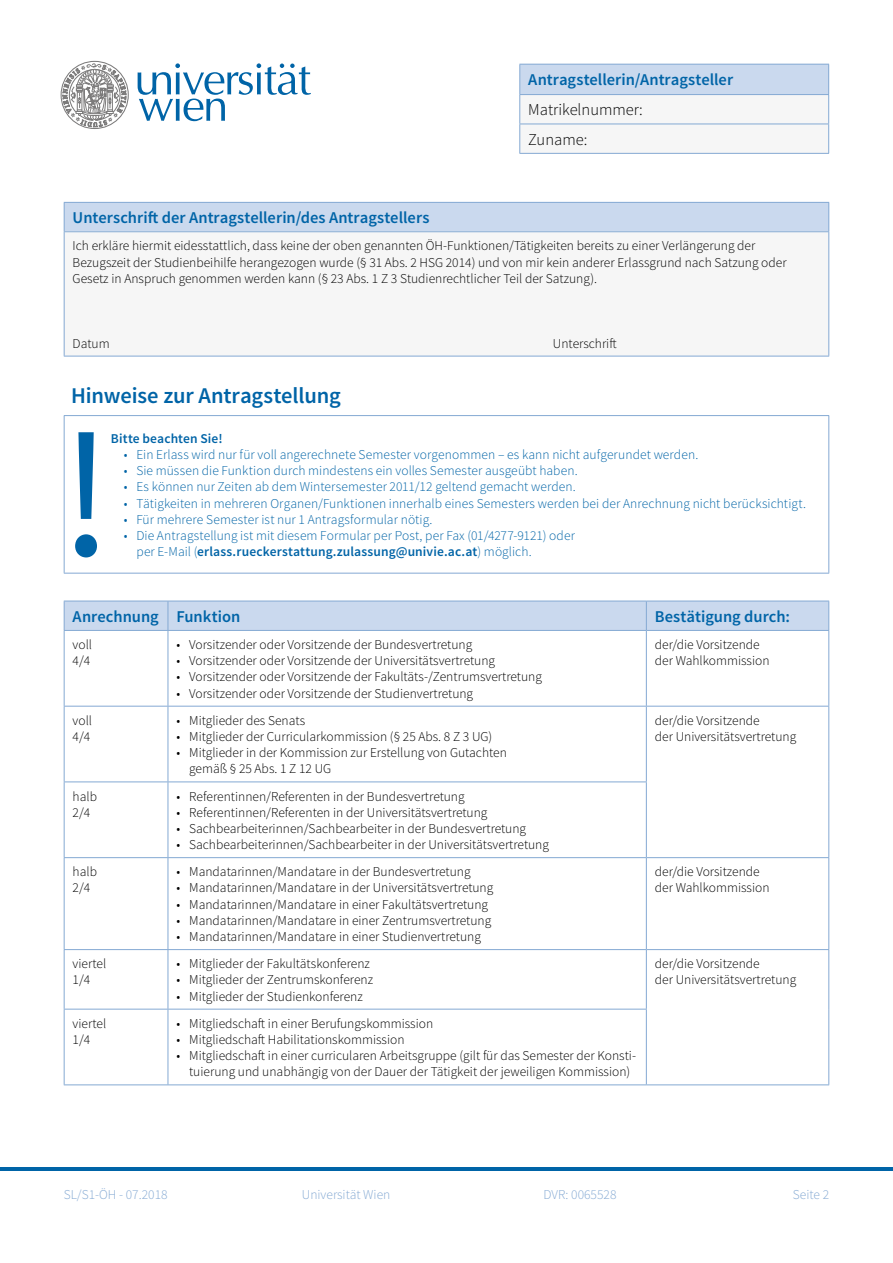
<style>
.page{position:relative;width:893px;height:1263px;background:#fff}
.page>*{position:absolute;margin:0;border:0;box-sizing:border-box;transform-origin:0 0}
.t1{font:183.6px "Source Sans Pro";color:#0064a7}
.t2{font:600 22.5px "Source Sans Pro";letter-spacing:-.005em;color:#0064a7}
.t3{font:600 16.5px "Source Sans Pro";color:#0064a7}
.t4{font:300 16.5px "Source Sans Pro";color:#000}
.t5{font:300 13.5px/16.2px "Source Sans Pro";color:#000}
.t6{font:300 13.5px/16.2px "Source Sans Pro";letter-spacing:.005em;color:#0064a7}
.t7{font:300 13.5px "Source Sans Pro";color:#84a9d3}
.t8{font:600 13.5px "Source Sans Pro";letter-spacing:.005em;color:#0064a7}
.s1{font-weight:600}
</style>
<div class="page">
<svg style="left:138px;top:63px;width:173px;height:58px"></svg>
<svg style="left:60px;top:60px;width:69px;height:69px"></svg>
<hr style="left:0;top:1167px;width:893px;height:4px;background:#0064a7">
<hr style="left:519px;top:64px;width:310px;height:1px;background:#84a9d3">
<svg style="left:519px;top:65px;width:310px;height:88px"></svg>
<hr style="left:519px;top:153px;width:310px;height:1px;background:#84a9d3">
<div style="left:64px;top:202px;width:765px;height:30px;background:#cad9ee"></div>
<div style="left:64px;top:232px;width:765px;height:124px;background:#f6f6f6"></div>
<hr style="left:64px;top:202px;width:765px;height:1px;background:#84a9d3">
<svg style="left:64px;top:203px;width:1px;height:28px"></svg>
<svg style="left:828px;top:203px;width:1px;height:28px"></svg>
<hr style="left:64px;top:231px;width:765px;height:1px;background:#84a9d3">
<hr style="left:64px;top:232px;width:1px;height:124px;background:#84a9d3">
<hr style="left:828px;top:232px;width:1px;height:124px;background:#84a9d3">
<hr style="left:64px;top:356px;width:765px;height:1px;background:#84a9d3">
<hr style="left:64px;top:415px;width:765px;height:1px;background:#84a9d3">
<hr style="left:64px;top:416px;width:1px;height:157px;background:#84a9d3">
<hr style="left:828px;top:416px;width:1px;height:157px;background:#84a9d3">
<hr style="left:64px;top:573px;width:765px;height:1px;background:#84a9d3">
<svg style="left:65px;top:631px;width:763px;height:453px"></svg>
<div style="left:64px;top:601px;width:765px;height:29px;background:#cad9ee"></div>
<hr style="left:64px;top:630px;width:104px;height:1px;background:#84a9d3">
<hr style="left:64px;top:631px;width:1px;height:75px;background:#84a9d3">
<hr style="left:168px;top:630px;width:478px;height:1px;background:#84a9d3">
<hr style="left:168px;top:631px;width:1px;height:75px;background:#84a9d3">
<hr style="left:646px;top:630px;width:183px;height:1px;background:#84a9d3">
<hr style="left:646px;top:631px;width:1px;height:75px;background:#84a9d3">
<hr style="left:828px;top:631px;width:1px;height:75px;background:#84a9d3">
<hr style="left:64px;top:706px;width:104px;height:1px;background:#84a9d3">
<hr style="left:64px;top:706px;width:1px;height:75px;background:#84a9d3">
<hr style="left:168px;top:706px;width:478px;height:1px;background:#84a9d3">
<hr style="left:168px;top:706px;width:1px;height:75px;background:#84a9d3">
<hr style="left:646px;top:706px;width:183px;height:1px;background:#84a9d3">
<hr style="left:646px;top:706px;width:1px;height:75px;background:#84a9d3">
<hr style="left:828px;top:706px;width:1px;height:76px;background:#84a9d3">
<hr style="left:64px;top:781px;width:104px;height:1px;background:#84a9d3">
<hr style="left:64px;top:782px;width:1px;height:75px;background:#84a9d3">
<hr style="left:168px;top:781px;width:479px;height:1px;background:#84a9d3">
<hr style="left:168px;top:782px;width:1px;height:75px;background:#84a9d3">
<hr style="left:646px;top:782px;width:1px;height:75px;background:#84a9d3">
<hr style="left:828px;top:782px;width:1px;height:75px;background:#84a9d3">
<hr style="left:64px;top:857px;width:104px;height:1px;background:#84a9d3">
<hr style="left:64px;top:858px;width:1px;height:91px;background:#84a9d3">
<hr style="left:168px;top:857px;width:478px;height:1px;background:#84a9d3">
<hr style="left:168px;top:858px;width:1px;height:91px;background:#84a9d3">
<hr style="left:646px;top:857px;width:183px;height:1px;background:#84a9d3">
<hr style="left:646px;top:858px;width:1px;height:91px;background:#84a9d3">
<hr style="left:828px;top:858px;width:1px;height:91px;background:#84a9d3">
<hr style="left:64px;top:949px;width:104px;height:1px;background:#84a9d3">
<hr style="left:64px;top:950px;width:1px;height:59px;background:#84a9d3">
<hr style="left:168px;top:949px;width:478px;height:1px;background:#84a9d3">
<hr style="left:168px;top:950px;width:1px;height:59px;background:#84a9d3">
<hr style="left:646px;top:949px;width:183px;height:1px;background:#84a9d3">
<hr style="left:646px;top:950px;width:1px;height:59px;background:#84a9d3">
<hr style="left:828px;top:950px;width:1px;height:59px;background:#84a9d3">
<hr style="left:64px;top:1009px;width:104px;height:1px;background:#84a9d3">
<hr style="left:64px;top:1009px;width:1px;height:75px;background:#84a9d3">
<hr style="left:168px;top:1009px;width:479px;height:1px;background:#84a9d3">
<hr style="left:168px;top:1009px;width:1px;height:75px;background:#84a9d3">
<hr style="left:646px;top:1009px;width:1px;height:75px;background:#84a9d3">
<hr style="left:828px;top:1009px;width:1px;height:75px;background:#84a9d3">
<hr style="left:64px;top:1084px;width:104px;height:1px;background:#84a9d3">
<hr style="left:168px;top:1084px;width:478px;height:1px;background:#84a9d3">
<hr style="left:646px;top:1084px;width:183px;height:1px;background:#84a9d3">
<p class="t3" style="left:528px;top:69px;width:206px">Antragstellerin/Antragsteller</p>
<p class="t4" style="left:528px;top:100px;width:116px">Matrikelnummer:</p>
<p class="t4" style="left:528px;top:129px;width:61px">Zuname:</p>
<p class="t3" style="left:73px;top:207px;width:358px">Unterschrift der Antragstellerin/des Antragstellers</p>
<p class="t5" style="left:73px;top:238px;width:715px">Ich erkläre hiermit eidesstattlich, dass keine der oben genannten ÖH-Funktionen/Tätigkeiten bereits zu einer Verlängerung der<br>Bezugszeit der Studienbeihilfe herangezogen wurde (§ 31 Abs. 2 HSG 2014) und von mir kein anderer Erlassgrund nach Satzung oder<br>Gesetz in Anspruch genommen werden kann (§ 23 Abs. 1 Z 3 Studienrechtlicher Teil der Satzung).</p>
<p class="t5" style="left:73px;top:335px;width:39px">Datum</p>
<p class="t5" style="left:553px;top:335px;width:65px">Unterschrift</p>
<p class="t2" style="left:71px;top:381px;width:271px">Hinweise zur Antragstellung</p>
<p class="t1" style="left:60px;top:380px;width:55px">!</p>
<p class="t8" style="left:111px;top:430px;width:113px">Bitte beachten Sie!</p>
<p class="t6" style="left:124px;top:446px;width:576px">• Ein Erlass wird nur für voll angerechnete Semester vorgenommen – es kann nicht aufgerundet werden.</p>
<p class="t6" style="left:124px;top:463px;width:455px">• Sie müssen die Funktion durch mindestens ein volles Semester ausgeübt haben.</p>
<p class="t6" style="left:124px;top:479px;width:454px">• Es können nur Zeiten ab dem Wintersemester 2011/12 geltend gemacht werden.</p>
<p class="t6" style="left:124px;top:495px;width:684px">• Tätigkeiten in mehreren Organen/Funktionen innerhalb eines Semesters werden bei der Anrechnung nicht berücksichtigt.</p>
<p class="t6" style="left:124px;top:511px;width:310px">• Für mehrere Semester ist nur 1 Antragsformular nötig.</p>
<p class="t6" style="left:136px;top:527px;width:440px;text-indent:-13px">• Die Antragstellung ist mit diesem Formular per Post, per Fax (01/4277-9121) oder per E-Mail (<span class="s1">erlass.rueckerstattung.zulassung@univie.ac.at</span>) möglich.</p>
<p class="t3" style="left:73px;top:606px;width:88px">Anrechnung</p>
<p class="t3" style="left:176px;top:606px;width:65px">Funktion</p>
<p class="t3" style="left:655px;top:606px;width:137px">Bestätigung durch:</p>
<p class="t5" style="left:73px;top:636px;width:21px">voll</p>
<p class="t5" style="left:73px;top:653px;width:19px">4/4</p>
<p class="t5" style="left:176px;top:636px;width:297px">• Vorsitzender oder Vorsitzende der Bundesvertretung</p>
<p class="t5" style="left:176px;top:653px;width:320px">• Vorsitzender oder Vorsitzende der Universitätsvertretung</p>
<p class="t5" style="left:176px;top:669px;width:367px">• Vorsitzender oder Vorsitzende der Fakultäts-/Zentrumsvertretung</p>
<p class="t5" style="left:176px;top:685px;width:298px">• Vorsitzender oder Vorsitzende der Studienvertretung</p>
<p class="t5" style="left:655px;top:636px;width:116px">der/die Vorsitzende der Wahlkommission</p>
<p class="t5" style="left:73px;top:712px;width:21px">voll</p>
<p class="t5" style="left:73px;top:728px;width:19px">4/4</p>
<p class="t5" style="left:176px;top:712px;width:130px">• Mitglieder des Senats</p>
<p class="t5" style="left:176px;top:728px;width:317px">• Mitglieder der Curricularkommission (§ 25 Abs. 8 Z 3 UG)</p>
<p class="t5" style="left:189px;top:745px;width:319px;text-indent:-13px">• Mitglieder in der Kommission zur Erstellung von Gutachten gemäß § 25 Abs. 1 Z 12 UG</p>
<p class="t5" style="left:655px;top:712px;width:143px">der/die Vorsitzende<br>der Universitätsvertretung</p>
<p class="t5" style="left:73px;top:788px;width:26px">halb</p>
<p class="t5" style="left:73px;top:804px;width:19px">2/4</p>
<p class="t5" style="left:176px;top:788px;width:290px">• Referentinnen/Referenten in der Bundesvertretung</p>
<p class="t5" style="left:176px;top:804px;width:313px">• Referentinnen/Referenten in der Universitätsvertretung</p>
<p class="t5" style="left:176px;top:820px;width:351px">• Sachbearbeiterinnen/Sachbearbeiter in der Bundesvertretung</p>
<p class="t5" style="left:176px;top:837px;width:374px">• Sachbearbeiterinnen/Sachbearbeiter in der Universitätsvertretung</p>
<p class="t5" style="left:73px;top:864px;width:26px">halb</p>
<p class="t5" style="left:73px;top:880px;width:19px">2/4</p>
<p class="t5" style="left:176px;top:864px;width:296px">• Mandatarinnen/Mandatare in der Bundesvertretung</p>
<p class="t5" style="left:176px;top:880px;width:318px">• Mandatarinnen/Mandatare in der Universitätsvertretung</p>
<p class="t5" style="left:176px;top:896px;width:313px">• Mandatarinnen/Mandatare in einer Fakultätsvertretung</p>
<p class="t5" style="left:176px;top:912px;width:316px">• Mandatarinnen/Mandatare in einer Zentrumsvertretung</p>
<p class="t5" style="left:176px;top:928px;width:306px">• Mandatarinnen/Mandatare in einer Studienvertretung</p>
<p class="t5" style="left:655px;top:864px;width:116px">der/die Vorsitzende der Wahlkommission</p>
<p class="t5" style="left:73px;top:956px;width:35px">viertel</p>
<p class="t5" style="left:73px;top:972px;width:19px">1/4</p>
<p class="t5" style="left:176px;top:956px;width:195px">• Mitglieder der Fakultätskonferenz</p>
<p class="t5" style="left:176px;top:972px;width:198px">• Mitglieder der Zentrumskonferenz</p>
<p class="t5" style="left:176px;top:988px;width:188px">• Mitglieder der Studienkonferenz</p>
<p class="t5" style="left:655px;top:956px;width:106px">der/die Vorsitzende</p>
<p class="t5" style="left:655px;top:972px;width:143px">der Universitätsvertretung</p>
<p class="t5" style="left:73px;top:1015px;width:35px">viertel</p>
<p class="t5" style="left:73px;top:1031px;width:19px">1/4</p>
<p class="t5" style="left:176px;top:1015px;width:258px">• Mitgliedschaft in einer Berufungskommission</p>
<p class="t5" style="left:176px;top:1031px;width:230px">• Mitgliedschaft Habilitationskommission</p>
<p class="t5" style="left:176px;top:1048px;width:461px;text-align:center">• Mitgliedschaft in einer curricularen Arbeitsgruppe (gilt für das Semester der Konsti&shy;tuierung und unabhängig von der Dauer der Tätigkeit der jeweiligen Kommission)</p>
<p class="t7" style="left:64px;top:1186px;width:105px">SL/S1-ÖH - 07.2018</p>
<p class="t7" style="left:302px;top:1186px;width:90px">Universität Wien</p>
<p class="t7" style="left:544px;top:1186px;width:74px">DVR: 0065528</p>
<p class="t7" style="left:793px;top:1186px;width:38px">Seite 2</p>
</div>
